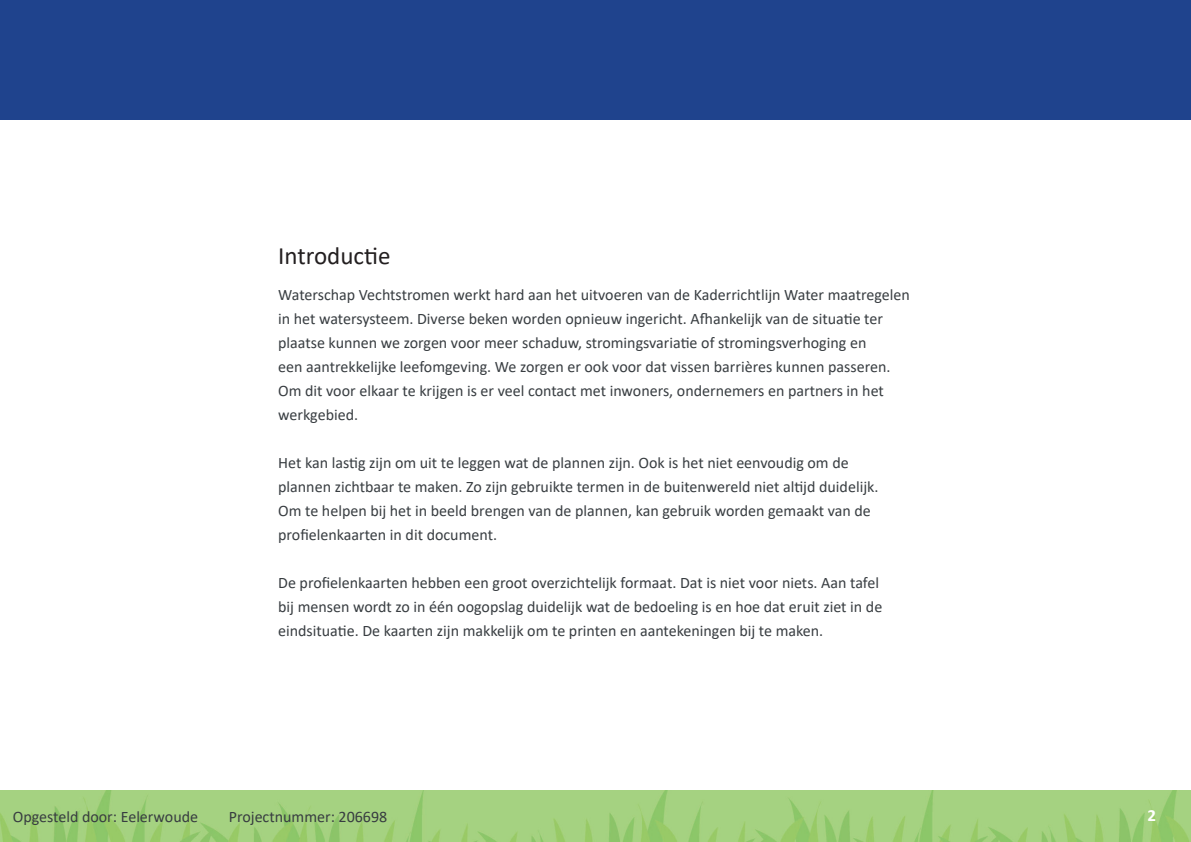
<style>
.page{position:relative;width:1191px;height:842px;background:#fff}
.page>*{position:absolute;margin:0;border:0;box-sizing:border-box;transform-origin:0 0}
.t1{font:25px "Calibri";color:#231f20}
.t2{font:700 17px "Calibri";color:#fff}
.t3{font:16px/24px "Calibri";color:#383d41}
</style>
<div class="page">
<div style="left:0;top:0;width:1191px;height:120px;background:#1f438d"></div>
<img style="left:0;top:790px;width:1191px;height:52px">
<h1 class="t1" style="left:278px;top:238px;width:114px">Introductie</h1>
<p class="t3" style="left:278px;top:282px;width:633px">Waterschap Vechtstromen werkt hard aan het uitvoeren van de Kaderrichtlijn Water maatregelen in het watersysteem. Diverse beken worden opnieuw ingericht. Afhankelijk van de situatie ter plaatse kunnen we zorgen voor meer schaduw, stromingsvariatie of stromingsverhoging en<br>een aantrekkelijke leefomgeving. We zorgen er ook voor dat vissen barrières kunnen passeren.<br>Om dit voor elkaar te krijgen is er veel contact met inwoners, ondernemers en partners in het werkgebied.</p>
<p class="t3" style="left:278px;top:450px;width:602px">Het kan lastig zijn om uit te leggen wat de plannen zijn. Ook is het niet eenvoudig om de plannen zichtbaar te maken. Zo zijn gebruikte termen in de buitenwereld niet altijd duidelijk.<br>Om te helpen bij het in beeld brengen van de plannen, kan gebruik worden gemaakt van de profielenkaarten in dit document.</p>
<p class="t3" style="left:278px;top:570px;width:605px">De profielenkaarten hebben een groot overzichtelijk formaat. Dat is niet voor niets. Aan tafel bij mensen wordt zo in één oogopslag duidelijk wat de bedoeling is en hoe dat eruit ziet in de eindsituatie. De kaarten zijn makkelijk om te printen en aantekeningen bij te maken.</p>
<p class="t3" style="left:13px;top:804px;width:187px">Opgesteld door: Eelerwoude</p>
<p class="t3" style="left:229px;top:804px;width:160px">Projectnummer: 206698</p>
<p class="t2" style="left:1147px;top:803px;width:10px">2</p>
</div>
